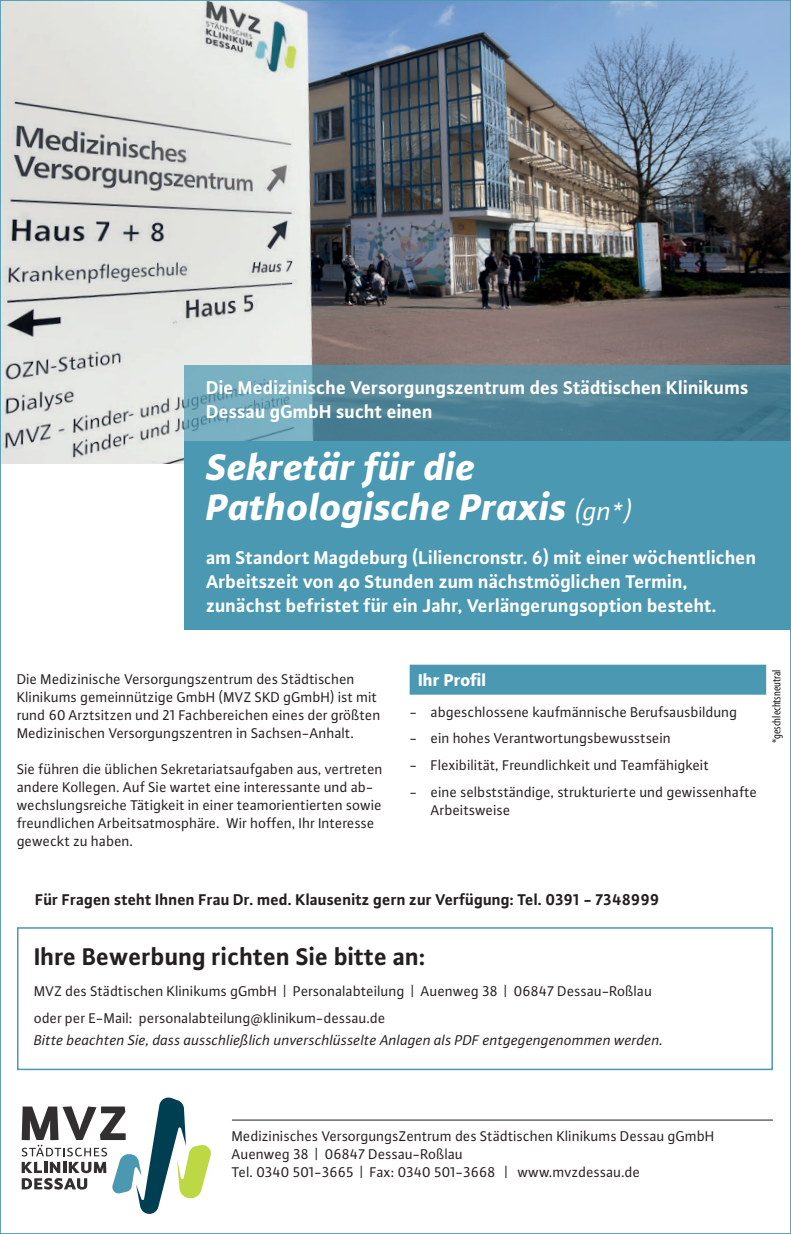
<style>
.page{position:relative;width:791px;height:1234px;background:#fff}
.page>*{position:absolute;margin:0;border:0;box-sizing:border-box;transform-origin:0 0}
.t1{font:italic 800 39px/40.5px "Plus Sans OT";color:#fff}
.t2{font:700 25.5px "Plus Sans OT";color:#231f20}
.t3{font:700 19.5px/24px "Plus Sans OT";color:#fff}
.t4{font:800 18px "Plus Sans OT";color:#fff}
.t5{font:700 16.5px "Plus Sans OT";color:#231f20}
.t6{font:15px/18px "Plus Sans OT";color:#231f20}
.t7{font:italic 15px "Plus Sans OT";color:#231f20}
.t8{font:condensed 12px "Myriad Pro";color:#231f20}
.s1{font-weight:400;font-size:27px}
</style>
<div class="page">
<img style="left:2px;top:2px;width:787px;height:461px">
<div style="left:184px;top:440px;width:607px;height:189px;background:#4a98b2"></div>
<svg style="left:184px;top:365px;width:605px;height:76px;background:#578b9e"></svg>
<div style="left:17px;top:927px;width:756px;height:142px;border:2px solid #4a98b2"></div>
<div style="left:410px;top:664px;width:356px;height:30px;background:#4a98b2"></div>
<svg style="left:22px;top:1097px;width:189px;height:116px"></svg>
<hr style="left:232px;top:1119px;width:541px;height:1px;background:#231f20">
<h3 class="t3" style="left:206px;top:375px;width:544px">Die Medizinische Versorgungszentrum des Städtischen Klinikums<br>Dessau gGmbH sucht einen</h3>
<h1 class="t1" style="left:206px;top:445px;width:428px">Sekretär für die<br>Pathologische Praxis <span class="s1">(gn*)</span></h1>
<h3 class="t3" style="left:206px;top:544px;width:552px">am Standort Magdeburg (Liliencronstr. 6) mit einer wöchentlichen<br>Arbeitszeit von 40 Stunden zum nächstmöglichen Termin, zunächst befristet für ein Jahr, Verlängerungsoption besteht.</h3>
<p class="t6" style="left:17px;top:669px;width:365px">Die Medizinische Versorgungszentrum des Städtischen Klinikums gemeinnützige GmbH (MVZ SKD gGmbH) ist mit rund 60 Arztsitzen und 21 Fachbereichen eines der größten Medizinischen Versorgungszentren in Sachsen-Anhalt.</p>
<p class="t6" style="left:17px;top:759px;width:367px">Sie führen die üblichen Sekretariatsaufgaben aus, vertreten andere Kollegen. Auf Sie wartet eine interessante und ab&shy;wechslungsreiche Tätigkeit in einer teamorientierten sowie freundlichen Arbeitsatmosphäre. Wir hoffen, Ihr Interesse geweckt zu haben.</p>
<p class="t4" style="left:418px;top:668px;width:70px">Ihr Profil</p>
<p class="t6" style="left:410px;top:702px;width:329px">- abgeschlossene kaufmännische Berufsausbildung</p>
<p class="t6" style="left:410px;top:729px;width:263px">- ein hohes Verantwortungsbewusstsein</p>
<p class="t6" style="left:410px;top:755px;width:301px">- Flexibilität, Freundlichkeit und Teamfähigkeit</p>
<p class="t6" style="left:431px;top:782px;width:328px;text-indent:-21px">- eine selbstständige, strukturierte und gewissenhafte<br>Arbeitsweise</p>
<p class="t8" style="left:769px;top:743px;width:75px;rotate:-90deg">*geschlechtsneutral</p>
<p class="t5" style="left:35px;top:888px;width:626px">Für Fragen steht Ihnen Frau Dr. med. Klausenitz gern zur Verfügung: Tel. 0391 - 7348999</p>
<h2 class="t2" style="left:34px;top:940px;width:393px">Ihre Bewerbung richten Sie bitte an:</h2>
<p class="t6" style="left:34px;top:977px;width:620px;line-height:26.5px">MVZ des Städtischen Klinikums gGmbH | Personalabteilung | Auenweg 38 | 06847 Dessau-Roßlau oder per E-Mail: personalabteilung@klinikum-dessau.de</p>
<p class="t7" style="left:34px;top:1031px;width:631px">Bitte beachten Sie, dass ausschließlich unverschlüsselte Anlagen als PDF entgegengenommen werden.</p>
<p class="t6" style="left:232px;top:1126px;width:484px">Medizinisches VersorgungsZentrum des Städtischen Klinikums Dessau gGmbH<br>Auenweg 38 | 06847 Dessau-Roßlau<br>Tel. 0340 501-3665 | Fax: 0340 501-3668 | www.mvzdessau.de</p>
</div>
